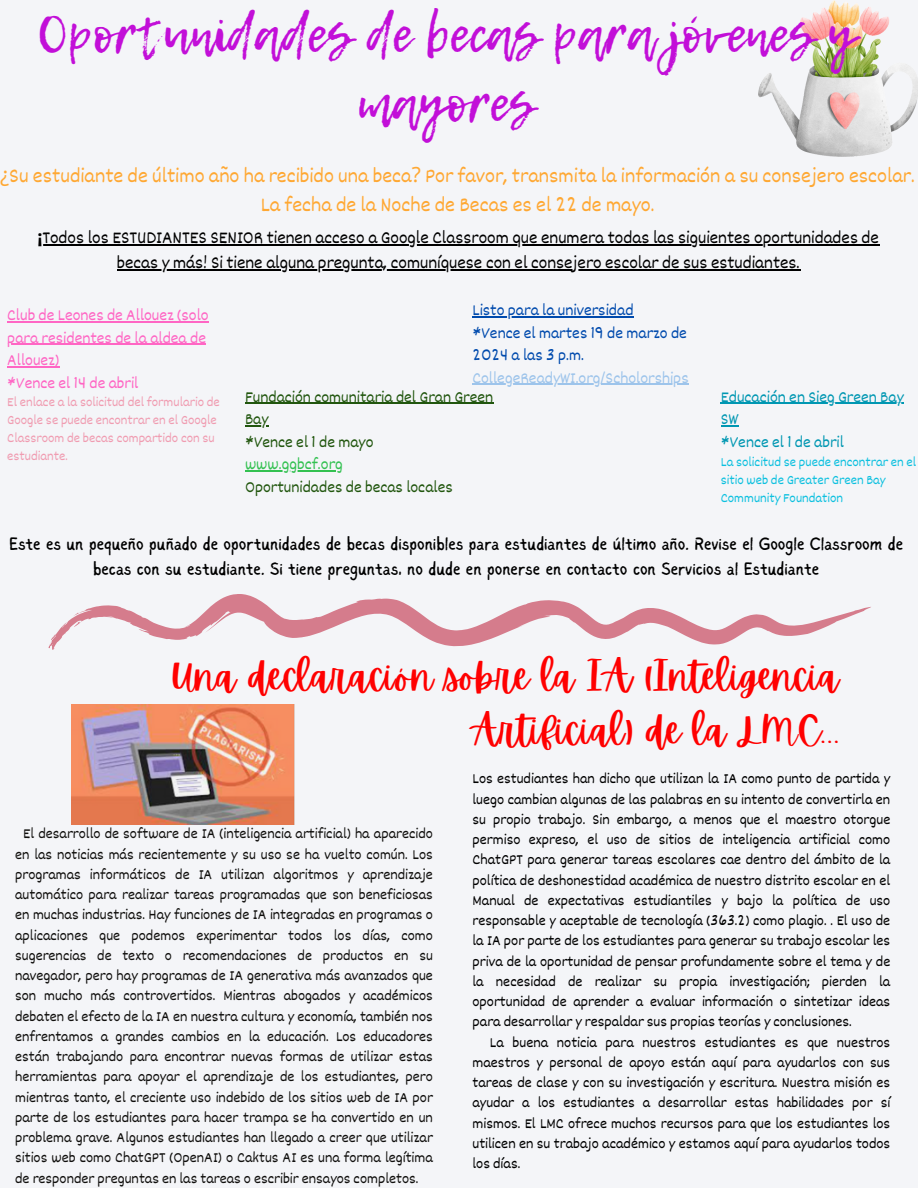
<style>
.page{position:relative;width:918px;height:1188px;background:#f4f5f8}
.page>*{position:absolute;margin:0;border:0;box-sizing:border-box;transform-origin:0 0}
.t1{font:49.65px/68.7px "Lemon Tuesday";color:#c20fd8;text-align:center}
.t2{font:39px/54px "Apricots";color:#f00;text-align:right}
.t3{font:21px/29.2px "Dekko";color:#ffa833;text-align:center}
.t4{font:18px/24.8px "Sigher";color:#000;text-align:center}
.t5{font:18px/24.8px "Dekko";color:#000;text-align:center}
.t6{font:16.5px/22.5px "Dekko";color:#21560e}
.t7{font:16.5px/22.5px "Dekko";color:#ff66c4}
.t8{font:16.5px/22.5px "Dekko";color:#004aad}
.t9{font:16.5px/22.5px "Dekko";color:#0097b2}
.t10{font:16.5px "Dekko";color:#9dc4eb}
.t11{font:16.5px "Dekko";color:#33c151}
.t12{font:15px/20.2px "Dekko";color:#000;text-align:justify}
.t13{font:15px/20.2px "Dekko";color:#100f0d;text-align:justify}
.t14{font:13.5px/18px "Dekko";color:#f09cb1}
.t15{font:13.5px/18px "Dekko";color:#0cc0df}
.s1{font-family:"Noto Sans"}
.s2{font-family:"Noto Sans";font-weight:700}
</style>
<div class="page">
<img style="left:758px;top:0;width:160px;height:156px">
<svg style="left:48px;top:594px;width:823px;height:56px"></svg>
<img style="left:72px;top:704px;width:222px;height:121px">
<hr style="left:37px;top:245px;width:843px;height:1px;background:#000">
<hr style="left:117px;top:269px;width:684px;height:1px;background:#000">
<hr style="left:473px;top:316px;width:161px;height:1px;background:#004aad">
<hr style="left:473px;top:384px;width:216px;height:1px;background:#9dc4eb">
<hr style="left:721px;top:403px;width:183px;height:1px;background:#0097b2">
<svg style="left:721px;top:425px;width:18px;height:2px"></svg>
<hr style="left:245px;top:403px;width:248px;height:1px;background:#21560e">
<hr style="left:245px;top:425px;width:24px;height:2px;background:#21560e">
<hr style="left:245px;top:470px;width:98px;height:2px;background:#33c151">
<hr style="left:7px;top:321px;width:202px;height:1px;background:#ff66c4">
<hr style="left:7px;top:344px;width:199px;height:1px;background:#ff66c4">
<hr style="left:7px;top:366px;width:52px;height:1px;background:#ff66c4">
<h1 class="t1" style="left:37px;top:0;width:819px">Oportunidades de becas para jóvenes y mayores</h1>
<h3 class="t3" style="left:0;top:160px;width:916px"><span class="s1">¿</span>Su estudiante de último año ha recibido una beca<span class="s1">?</span> Por favor, transmita la información a su consejero escolar.<br>La fecha de la Noche de Becas es el 22 de mayo.</h3>
<p class="t5" style="left:37px;top:225px;width:843px"><span class="s2">¡</span>Todos los ESTUDIANTES SENIOR tienen acceso a Google Classroom que enumera todas las siguientes oportunidades de becas y más! Si tiene alguna pregunta, comuníquese con el consejero escolar de sus estudiantes.</p>
<p class="t7" style="left:7px;top:303px;width:203px">Club de Leones de Allouez (solo para residentes de la aldea de<br>Allouez)<br>*Vence el 14 de abril</p>
<p class="t14" style="left:7px;top:392px;width:214px">El enlace a la solicitud del formulario de<br>Google se puede encontrar en el Google<br>Classroom de becas compartido con su estudiante.</p>
<p class="t8" style="left:473px;top:298px;width:216px">Listo para la universidad<br>*Vence el martes 19 de marzo de<br>2024 a las 3 p.m.</p>
<p class="t10" style="left:473px;top:367px;width:218px">CollegeReadyWI.org/Scholorships</p>
<p class="t6" style="left:245px;top:385px;width:250px">Fundación comunitaria del Gran Green<br>Bay<br>*Vence el 1 de mayo</p>
<p class="t11" style="left:245px;top:454px;width:99px">www.ggbcf.org</p>
<p class="t6" style="left:245px;top:475px;width:209px">Oportunidades de becas locales</p>
<p class="t9" style="left:721px;top:385px;width:185px">Educación en Sieg Green Bay<br>SW<br>*Vence el 1 de abril</p>
<p class="t15" style="left:721px;top:452px;width:197px">La solicitud se puede encontrar en el sitio web de Greater Green Bay<br>Community Foundation</p>
<p class="t4" style="left:9px;top:533px;width:896px">Este es un pequeño puñado de oportunidades de becas disponibles para estudiantes de último año. Revise el Google Classroom de becas con su estudiante. Si tiene preguntas, no dude en ponerse en contacto con Servicios al Estudiante</p>
<h2 class="t2" style="left:171px;top:649px;width:670px">Una declaración sobre la IA (Inteligencia<br>Artificial) de la LMC...</h2>
<p class="t13" style="left:15px;top:823px;width:419px;text-indent:8px">El desarrollo de software de IA (inteligencia artificial) ha aparecido en las noticias más recientemente y su uso se ha vuelto común. Los programas informáticos de IA utilizan algoritmos y aprendizaje automático para realizar tareas programadas que son beneficiosas en muchas industrias. Hay funciones de IA integradas en programas o aplicaciones que podemos experimentar todos los días, como sugerencias de texto o recomendaciones de productos en su navegador, pero hay programas de IA generativa más avanzados que son mucho más controvertidos. Mientras abogados y académicos debaten el efecto de la IA en nuestra cultura y economía, también nos enfrentamos a grandes cambios en la educación. Los educadores están trabajando para encontrar nuevas formas de utilizar estas herramientas para apoyar el aprendizaje de los estudiantes, pero mientras tanto, el creciente uso indebido de los sitios web de IA por parte de los estudiantes para hacer trampa se ha convertido en un problema grave. Algunos estudiantes han llegado a creer que utilizar sitios web como ChatGPT (OpenAI) o Caktus AI es una forma legítima de responder preguntas en las tareas o escribir ensayos completos.</p>
<p class="t12" style="left:473px;top:768px;width:419px">Los estudiantes han dicho que utilizan la IA como punto de partida y luego cambian algunas de las palabras en su intento de convertirla en su propio trabajo. Sin embargo, a menos que el maestro otorgue permiso expreso, el uso de sitios de inteligencia artificial como ChatGPT para generar tareas escolares cae dentro del ámbito de la política de deshonestidad académica de nuestro distrito escolar en el Manual de expectativas estudiantiles y bajo la política de uso responsable y aceptable de tecnología (363.2) como plagio. . El uso de la IA por parte de los estudiantes para generar su trabajo escolar les priva de la oportunidad de pensar profundamente sobre el tema y de la necesidad de realizar su propia investigación; pierden la oportunidad de aprender a evaluar información o sintetizar ideas para desarrollar y respaldar sus propias teorías y conclusiones.</p>
<p class="t12" style="left:473px;top:1031px;width:419px;text-indent:17px">La buena noticia para nuestros estudiantes es que nuestros maestros y personal de apoyo están aquí para ayudarlos con sus tareas de clase y con su investigación y escritura. Nuestra misión es ayudar a los estudiantes a desarrollar estas habilidades por sí mismos. El LMC ofrece muchos recursos para que los estudiantes los utilicen en su trabajo académico y estamos aquí para ayudarlos todos los días.</p>
</div>
